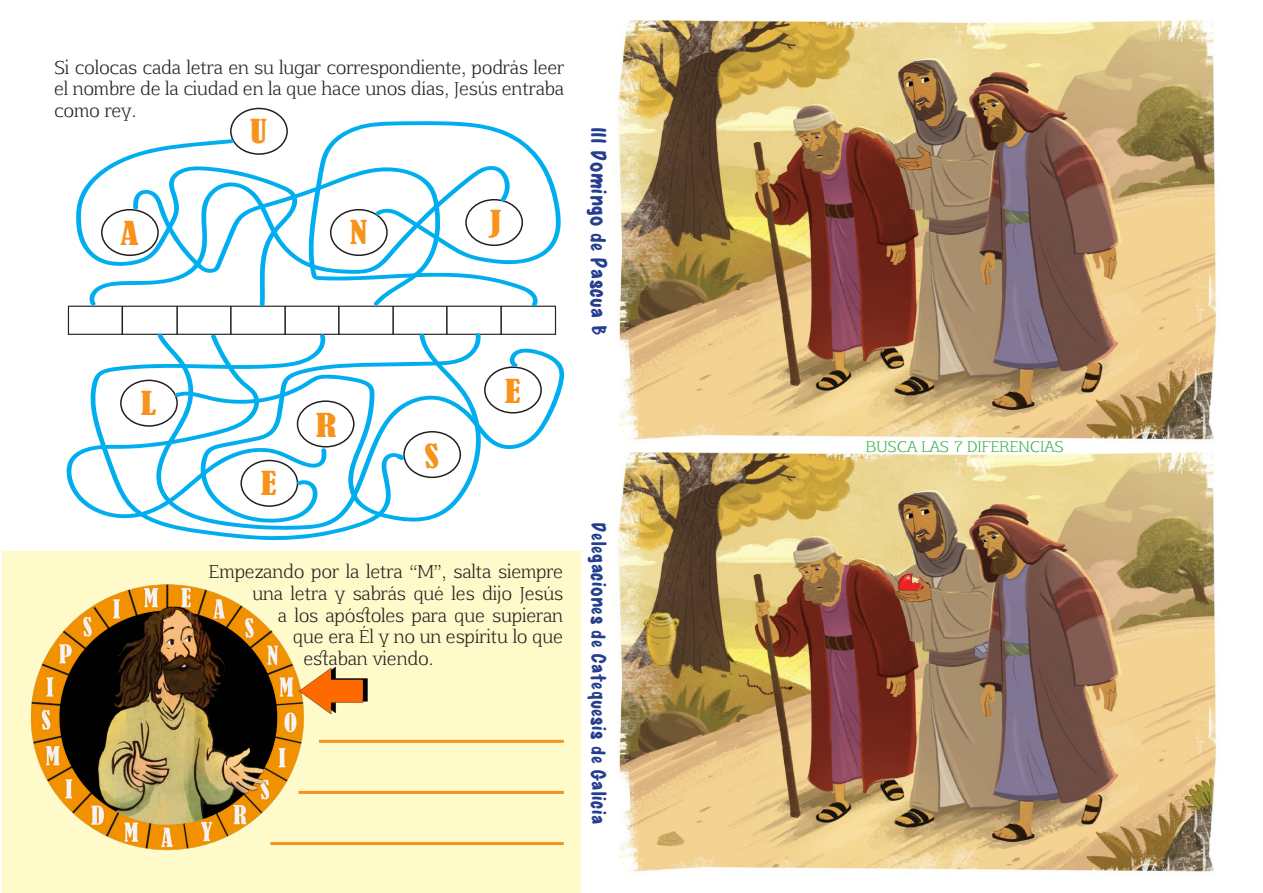
<style>
.page{position:relative;width:1263px;height:893px;background:#fff}
.page>*{position:absolute;margin:0;border:0;box-sizing:border-box;transform-origin:0 0}
.t1{font:condensed 30.9px "Bernard";color:#f7931d;scale:1.23 1}
.t2{font:21px "Best Marker";letter-spacing:-.005em;color:#253f8e}
.t3{font:19.5px "Best Marker";letter-spacing:-.005em;color:#253f8e}
.t4{font:18px/21.6px "Aftaserif";color:#231f20;text-align:justify}
.t5{font:15px "Aftaserif";color:#40ae49}
</style>
<div class="page">
<img style="left:618px;top:20px;width:599px;height:422px">
<img style="left:617px;top:452px;width:600px;height:422px">
<svg style="left:176px;top:332px;width:389px;height:117px"></svg>
<svg style="left:66px;top:334px;width:24px;height:175px"></svg>
<svg style="left:90px;top:333px;width:279px;height:207px"></svg>
<svg style="left:76px;top:139px;width:232px;height:168px"></svg>
<svg style="left:308px;top:121px;width:253px;height:186px"></svg>
<svg style="left:175px;top:334px;width:25px;height:188px"></svg>
<svg style="left:200px;top:333px;width:281px;height:190px"></svg>
<div style="left:2px;top:552px;width:578px;height:341px;background:#fffaca"></div>
<img style="left:31px;top:584px;width:278px;height:267px">
<hr style="left:319px;top:740px;width:245px;height:3px;background:#f7931d">
<hr style="left:298px;top:791px;width:266px;height:3px;background:#f7931d">
<hr style="left:270px;top:842px;width:294px;height:3px;background:#f7931d">
<img style="left:298px;top:659px;width:70px;height:64px">
<p class="t4" style="left:54px;top:56px;width:512px">Si colocas cada letra en su lugar correspondiente, podrás leer el nombre de la ciudad en la que hace unos días, Jesús entraba como rey.</p>
<h1 class="t1" style="left:250px;top:113px;width:15px">U</h1>
<h1 class="t1" style="left:121px;top:215px;width:16px">A</h1>
<h1 class="t1" style="left:350px;top:215px;width:16px">N</h1>
<h1 class="t1" style="left:490px;top:204px;width:11px">J</h1>
<h1 class="t1" style="left:141px;top:385px;width:14px">L</h1>
<h1 class="t1" style="left:261px;top:465px;width:14px">E</h1>
<h1 class="t1" style="left:316px;top:407px;width:18px">R</h1>
<h1 class="t1" style="left:424px;top:438px;width:13px">S</h1>
<h1 class="t1" style="left:505px;top:373px;width:14px">E</h1>
<p class="t4" style="left:209px;top:561px;width:356px">Empezando por la letra “M”, salta siempre</p>
<p class="t4" style="left:252px;top:582px;width:312px">una letra y sabrás qué les dijo Jesús</p>
<p class="t4" style="left:278px;top:604px;width:287px">a los apóstoles para que supieran</p>
<p class="t4" style="left:293px;top:626px;width:271px">que era Él y no un espíritu lo que</p>
<p class="t4" style="left:303px;top:647px;width:131px">estaban viendo.</p>
<p class="t2" style="left:609px;top:128px;width:211px;rotate:90deg">III Domingo de Pascua B</p>
<p class="t3" style="left:608px;top:523px;width:304px;rotate:90deg">Delegaciones de Catequesis de Galicia</p>
<p class="t5" style="left:866px;top:437px;width:199px">BUSCA LAS 7 DIFERENCIAS</p>
</div>
